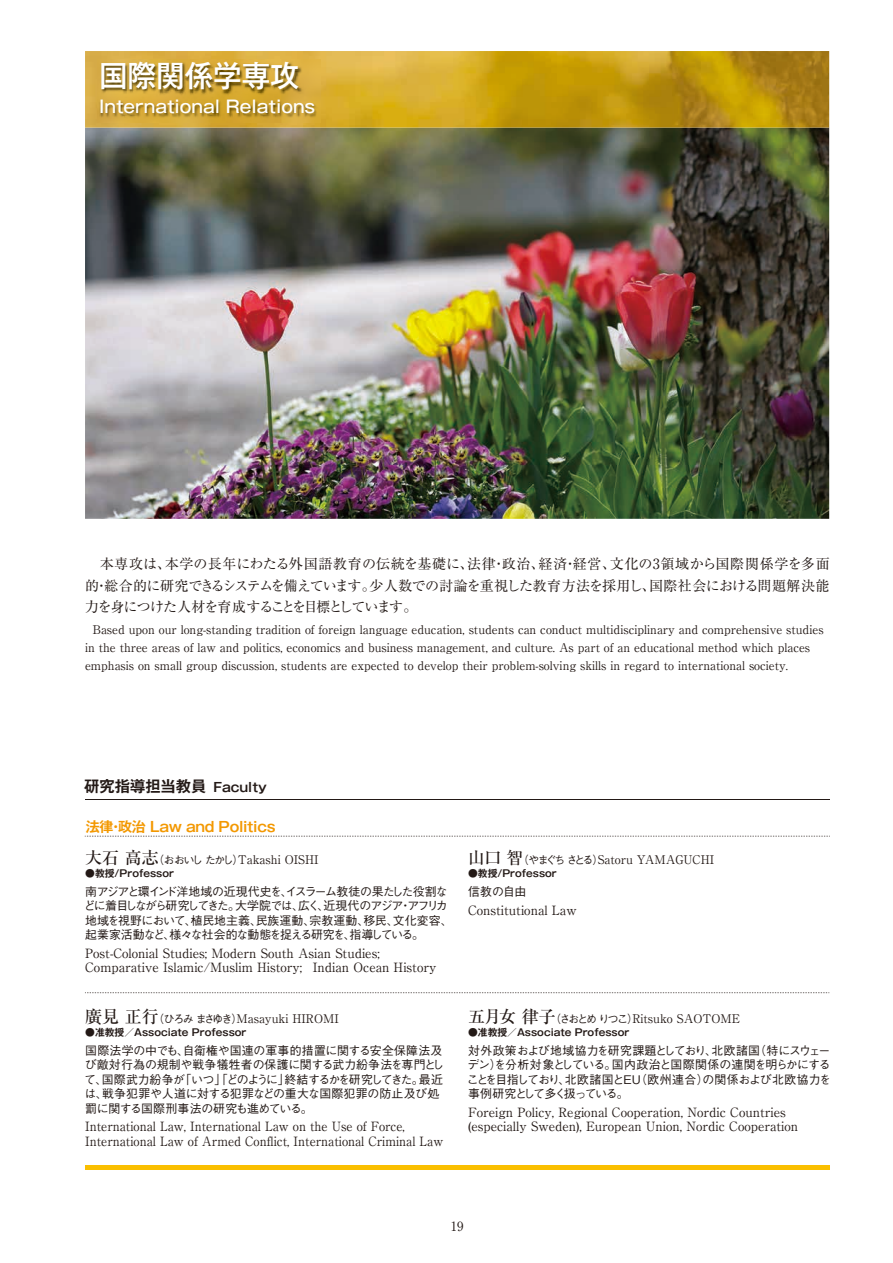
<style>
.page{position:relative;width:893px;height:1263px;background:#fff}
.page>*{position:absolute;margin:0;border:0;box-sizing:border-box;transform-origin:0 0}
.t1{font:500 29.7px "Gothic MB101 Pro";color:#fff;scale:.96 1}
.t2{font:500 16.95px "Gothic MB101 Pro";color:#fff}
.t3{font:700 15.3px "Gothic MB101 Pro De";color:#231916}
.t4{font:14.1px/21.3px "Ryumin Pro";letter-spacing:-.07em;color:#231916;text-align:justify}
.t5{font:700 14.1px "Gothic MB101 Pro De";letter-spacing:-.02em;color:#f39800}
.t6{font:12.75px/14.4px "Ryumin Pro";color:#231916}
.t7{font:12.75px/14.4px "Ryumin Pro";color:#231916;scale:.96 1}
.t8{font:11.85px/17.9px "Ryumin Pro";color:#231916}
.t9{font:500 11.85px/14.4px "Gothic BBB Pro";letter-spacing:-.025em;color:#231916;text-align:justify}
.t10{font:500 11.85px/14.4px "Gothic BBB Pro";letter-spacing:-.075em;color:#231916}
.t11{font:700 9.75px "Gothic MB101 Pro De";color:#231916}
.s1{font-size:12.75px}
.s2{font-weight:500;font-size:16.95px}
.s3{font-family:"Gothic BBB Pro";font-weight:500;font-size:11.1px}
</style>
<div class="page">
<img style="left:85px;top:128px;width:744px;height:391px">
<img style="left:85px;top:51px;width:744px;height:77px">
<hr style="left:85px;top:1165px;width:744px;height:4px;background:#fabf00">
<img style="left:97px;top:60px;width:224px;height:63px">
<hr style="left:85px;top:799px;width:745px;height:1px;background:#231916">
<svg style="left:85px;top:836px;width:745px;height:1px"></svg>
<svg style="left:85px;top:992px;width:744px;height:1px"></svg>
<h1 class="t1" style="left:99px;top:52px;width:210px">国際関係学専攻</h1>
<h2 class="t2" style="left:99px;top:92px;width:218px">International Relations</h2>
<p class="t4" style="left:85px;top:552px;width:746px">　本専攻は、本学の長年にわたる外国語教育の伝統を基礎に、法律・政治、経済・経営、文化の3領域から国際関係学を多面的・総合的に研究できるシステムを備えています。少人数での討論を重視した教育方法を採用し、国際社会における問題解決能力を身につけた人材を育成することを目標としています。</p>
<p class="t8" style="left:85px;top:620px;width:740px;text-indent:8px">Based upon our long-standing tradition of foreign language education, students can conduct multidisciplinary and comprehensive studies in the three areas of law and politics, economics and business management, and culture. As part of an educational method which places emphasis on small group discussion, students are expected to develop their problem-solving skills in regard to international society.</p>
<p class="t3" style="left:84px;top:773px;width:184px">研究指導担当教員 <span class="s1">Faculty</span></p>
<p class="t5" style="left:86px;top:814px;width:191px">法律・政治 Law and Politics</p>
<p class="t8" style="left:85px;top:850px;width:235px"><span class="s2">大石 高志</span><span class="s3">（おおいし たかし）</span>Takashi OISHI</p>
<p class="t11" style="left:85px;top:865px;width:90px">●教授/Professor</p>
<p class="t10" style="left:84px;top:883px;width:370px">南アジアと環インド洋地域の近現代史を、イスラーム教徒の果たした役割などに着目しながら研究してきた。大学院では、広く、近現代のアジア・アフリカ地域を視野において、植民地主義、民族運動、宗教運動、移民、文化変容、起業家活動など、様々な社会的な動態を捉える研究を、指導している。</p>
<p class="t6" style="left:85px;top:945px;width:353px">Post-Colonial Studies; Modern South Asian Studies;｠<br>Comparative Islamic/Muslim History;｠ Indian Ocean History</p>
<p class="t8" style="left:85px;top:1009px;width:255px"><span class="s2">廣見 正行</span><span class="s3">（ひろみ まさゆき）</span>Masayuki HIROMI</p>
<p class="t11" style="left:85px;top:1024px;width:163px">●准教授／Associate Professor</p>
<p class="t9" style="left:84px;top:1042px;width:361px;text-align:left">国際法学の中でも、自衛権や国連の軍事的措置に関する安全保障法及び敵対行為の規制や戦争犠牲者の保護に関する武力紛争法を専門として、国際武力紛争が「いつ」「どのように」終結するかを研究してきた。最近は、戦争犯罪や人道に対する犯罪などの重大な国際犯罪の防止及び処罰に関する国際刑事法の研究も進めている。</p>
<p class="t7" style="left:85px;top:1118px;width:375px">International Law, International Law on the Use of Force,<br>International Law of Armed Conflict, International Criminal Law</p>
<p class="t8" style="left:468px;top:850px;width:248px"><span class="s2">山口 智</span><span class="s3">（やまぐち さとる）</span>Satoru YAMAGUCHI</p>
<p class="t11" style="left:468px;top:865px;width:90px">●教授/Professor</p>
<p class="t9" style="left:468px;top:883px;width:60px">信教の自由</p>
<p class="t6" style="left:468px;top:902px;width:110px">Constitutional Law</p>
<p class="t8" style="left:468px;top:1009px;width:273px"><span class="s2">五月女 律子</span><span class="s3">（さおとめ りつこ）</span>Ritsuko SAOTOME</p>
<p class="t11" style="left:468px;top:1024px;width:163px">●准教授／Associate Professor</p>
<p class="t9" style="left:467px;top:1042px;width:366px">対外政策および地域協力を研究課題としており、北欧諸国（特にスウェーデン）を分析対象としている。国内政治と国際関係の連関を明らかにすることを目指しており、北欧諸国とEU（欧州連合）の関係および北欧協力を事例研究として多く扱っている。</p>
<p class="t6" style="left:468px;top:1104px;width:332px">Foreign Policy, Regional Cooperation, Nordic Countries (especially Sweden), European Union, Nordic Cooperation</p>
<p class="t6" style="left:451px;top:1218px;width:14px">19</p>
</div>
